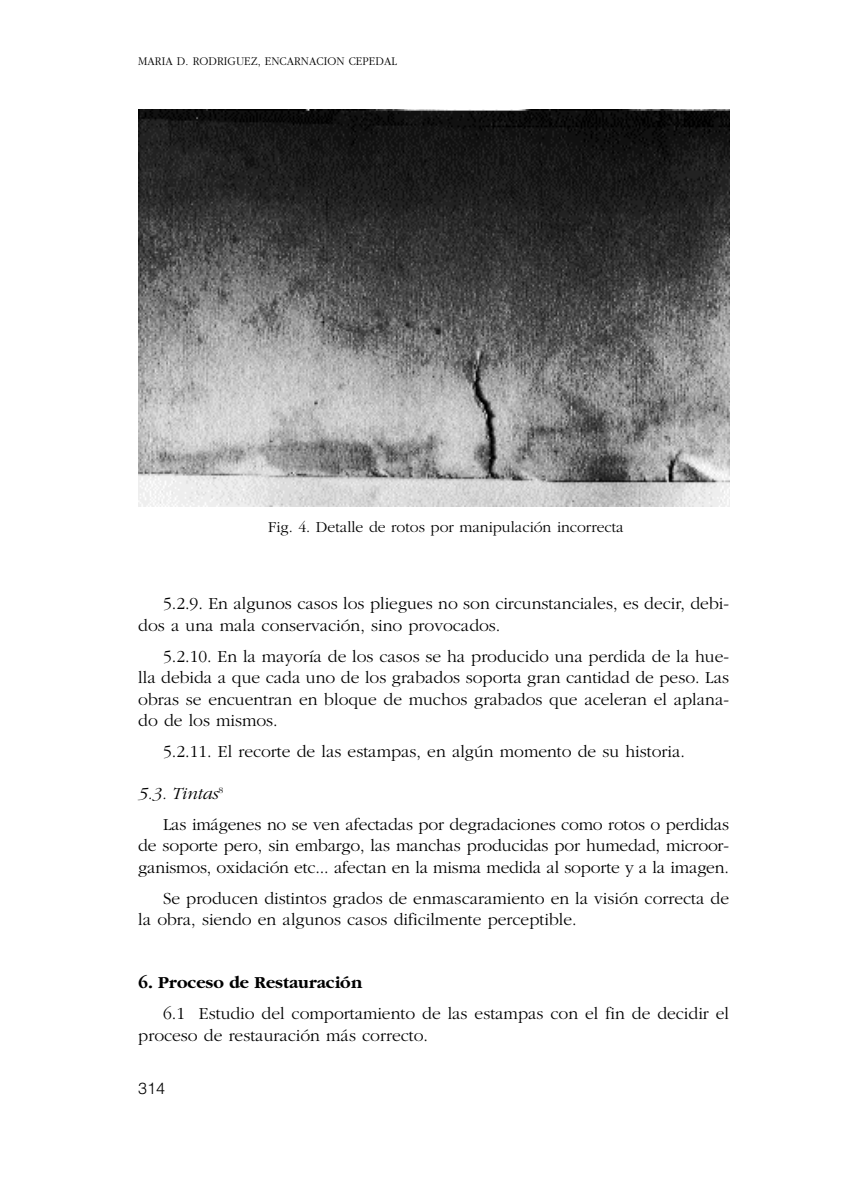
<style>
.page{position:relative;width:844px;height:1191px;background:#fff}
.page>*{position:absolute;margin:0;border:0;box-sizing:border-box;transform-origin:0 0}
.t1{font:300 17.5px/21.3px "Garamond";color:#000}
.t2{font:700 17.5px "Garamond";color:#000}
.t3{font:300 16.1px "Helvetica";color:#000}
.t4{font:300 15.75px "Garamond";color:#000}
.t5{font:300 12.25px "Garamond";letter-spacing:.005em;color:#000;scale:.94 1}
.s1{font-style:italic}
</style>
<div class="page">
<img style="left:138px;top:109px;width:590px;height:397px">
<p class="t5" style="left:138px;top:57px;width:277px">MARIA D. RODRIGUEZ, ENCARNACION CEPEDAL</p>
<p class="t4" style="left:268px;top:521px;width:357px">Fig. 4. Detalle de rotos por manipulación incorrecta</p>
<p class="t1" style="left:138px;top:594px;width:592px;text-indent:25px">5.2.9. En algunos casos los pliegues no son circunstanciales, es decir, debi&shy;dos a una mala conservación, sino provocados.</p>
<p class="t1" style="left:138px;top:647px;width:592px;text-align:justify;text-indent:25px">5.2.10. En la mayoría de los casos se ha producido una perdida de la hue&shy;lla debida a que cada uno de los grabados soporta gran cantidad de peso. Las obras se encuentran en bloque de muchos grabados que aceleran el aplana&shy;do de los mismos.</p>
<p class="t1" style="left:163px;top:742px;width:523px">5.2.11. El recorte de las estampas, en algún momento de su historia.</p>
<p class="t1" style="left:163px;top:779px;width:567px;line-height:31.3px;text-indent:-25px"><span class="s1">5.3. Tintas</span><sup>8<br></sup>Las imágenes no se ven afectadas por degradaciones como rotos o perdidas</p>
<p class="t1" style="left:138px;top:836px;width:592px">de soporte pero, sin embargo, las manchas producidas por humedad, microor&shy;ganismos, oxidación etc... afectan en la misma medida al soporte y a la imagen.</p>
<p class="t1" style="left:138px;top:889px;width:592px;text-indent:25px">Se producen distintos grados de enmascaramiento en la visión correcta de la obra, siendo en algunos casos dificilmente perceptible.</p>
<p class="t2" style="left:138px;top:975px;width:225px">6. Proceso de Restauración</p>
<p class="t1" style="left:138px;top:1004px;width:592px;text-indent:25px">6.1 Estudio del comportamiento de las estampas con el fin de decidir el proceso de restauración más correcto.</p>
<p class="t3" style="left:138px;top:1082px;width:28px">314</p>
</div>
